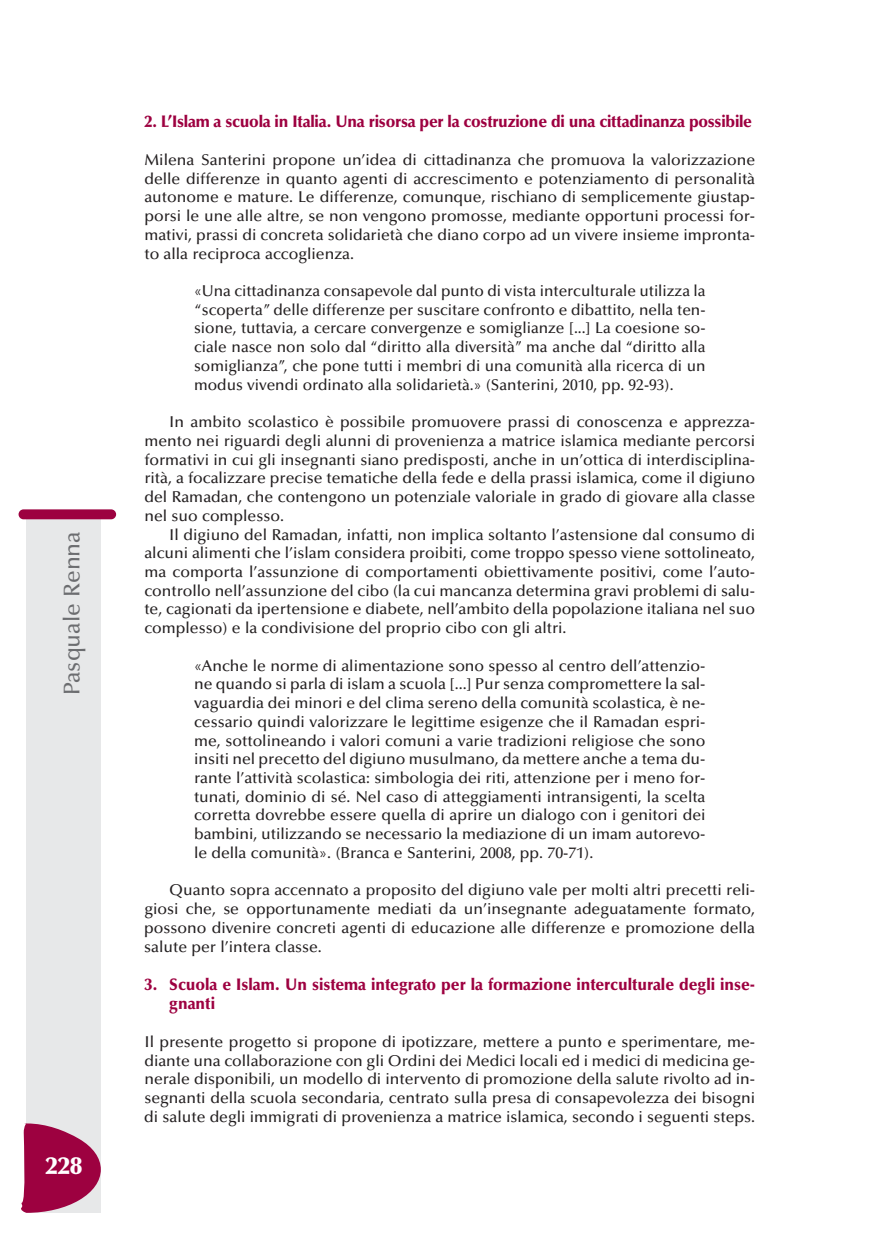
<style>
.page{position:relative;width:869px;height:1241px;background:#fff}
.page>*{position:absolute;margin:0;border:0;box-sizing:border-box;transform-origin:0 0}
.t1{font:900 24.5px "Optima";color:#fff}
.t2{font:500 22.75px "Optima";color:#6c6d70}
.t3{font:900 16.62px/19.6px "Optima";letter-spacing:-.01em;color:#9d0140;scale:.95 1}
.t4{font:500 15.75px/18.7px "Optima";color:#231f20;text-align:justify}
</style>
<div class="page">
<div style="left:27px;top:517px;width:74px;height:695px;background:#e7e8e9"></div>
<div style="left:19px;top:509px;width:97px;height:10px;background:#9d0140;border-radius:5px"></div>
<svg style="left:21px;top:1122px;width:80px;height:90px"></svg>
<h2 class="t2" style="left:63px;top:694px;width:165px;rotate:-90deg">Pasquale Renna</h2>
<h1 class="t1" style="left:45px;top:1155px;width:38px">228</h1>
<p class="t3" style="left:144px;top:113px;width:641px">2. L’Islam a scuola in Italia. Una risorsa per la costruzione di una cittadinanza possibile</p>
<p class="t4" style="left:144px;top:152px;width:612px">Milena Santerini propone un’idea di cittadinanza che promuova la valorizzazione delle differenze in quanto agenti di accrescimento e potenziamento di personalità autonome e mature. Le differenze, comunque, rischiano di semplicemente giustap&shy;porsi le une alle altre, se non vengono promosse, mediante opportuni processi for&shy;mativi, prassi di concreta solidarietà che diano corpo ad un vivere insieme impronta&shy;to alla reciproca accoglienza.</p>
<p class="t4" style="left:194px;top:283px;width:512px">«Una cittadinanza consapevole dal punto di vista interculturale utilizza la “scoperta” delle differenze per suscitare confronto e dibattito, nella ten&shy;sione, tuttavia, a cercare convergenze e somiglianze [...] La coesione so&shy;ciale nasce non solo dal “diritto alla diversità” ma anche dal “diritto alla somiglianza”, che pone tutti i membri di una comunità alla ricerca di un modus vivendi ordinato alla solidarietà.» (Santerini, 2010, pp. 92-93).</p>
<p class="t4" style="left:144px;top:414px;width:612px;text-indent:25px">In ambito scolastico è possibile promuovere prassi di conoscenza e apprezza&shy;mento nei riguardi degli alunni di provenienza a matrice islamica mediante percorsi formativi in cui gli insegnanti siano predisposti, anche in un’ottica di interdisciplina&shy;rità, a focalizzare precise tematiche della fede e della prassi islamica, come il digiuno del Ramadan, che contengono un potenziale valoriale in grado di giovare alla classe nel suo complesso.</p>
<p class="t4" style="left:144px;top:526px;width:612px;text-indent:25px">Il digiuno del Ramadan, infatti, non implica soltanto l’astensione dal consumo di alcuni alimenti che l’islam considera proibiti, come troppo spesso viene sottolineato, ma comporta l’assunzione di comportamenti obiettivamente positivi, come l’auto&shy;controllo nell’assunzione del cibo (la cui mancanza determina gravi problemi di salu&shy;te, cagionati da ipertensione e diabete, nell’ambito della popolazione italiana nel suo complesso) e la condivisione del proprio cibo con gli altri.</p>
<p class="t4" style="left:194px;top:657px;width:512px">«Anche le norme di alimentazione sono spesso al centro dell’attenzio&shy;ne quando si parla di islam a scuola [...] Pur senza compromettere la sal&shy;vaguardia dei minori e del clima sereno della comunità scolastica, è ne&shy;cessario quindi valorizzare le legittime esigenze che il Ramadan espri&shy;me, sottolineando i valori comuni a varie tradizioni religiose che sono insiti nel precetto del digiuno musulmano, da mettere anche a tema du&shy;rante l’attività scolastica: simbologia dei riti, attenzione per i meno for&shy;tunati, dominio di sé. Nel caso di atteggiamenti intransigenti, la scelta corretta dovrebbe essere quella di aprire un dialogo con i genitori dei bambini, utilizzando se necessario la mediazione di un imam autorevo&shy;le della comunità». (Branca e Santerini, 2008, pp. 70-71).</p>
<p class="t4" style="left:144px;top:882px;width:612px;text-indent:25px">Quanto sopra accennato a proposito del digiuno vale per molti altri precetti reli&shy;giosi che, se opportunamente mediati da un’insegnante adeguatamente formato, possono divenire concreti agenti di educazione alle differenze e promozione della salute per l’intera classe.</p>
<p class="t3" style="left:169px;top:975px;width:618px;text-indent:-25px">3. Scuola e Islam. Un sistema integrato per la formazione interculturale degli inse&shy;gnanti</p>
<p class="t4" style="left:144px;top:1033px;width:612px">Il presente progetto si propone di ipotizzare, mettere a punto e sperimentare, me&shy;diante una collaborazione con gli Ordini dei Medici locali ed i medici di medicina ge&shy;nerale disponibili, un modello di intervento di promozione della salute rivolto ad in&shy;segnanti della scuola secondaria, centrato sulla presa di consapevolezza dei bisogni di salute degli immigrati di provenienza a matrice islamica, secondo i seguenti steps.</p>
</div>
